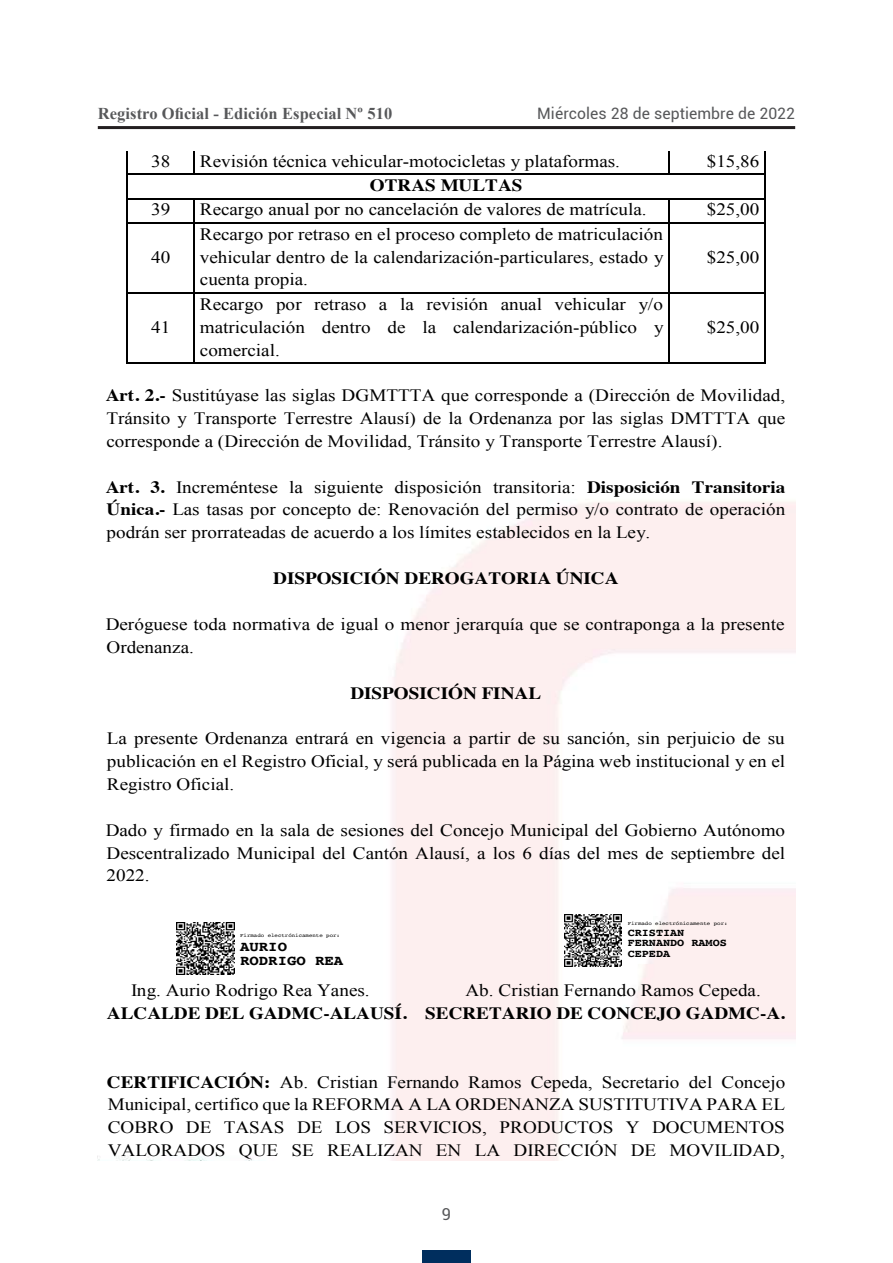
<style>
.page{position:relative;width:893px;height:1263px;background:#fff}
.page>*{position:absolute;margin:0;border:0;box-sizing:border-box;transform-origin:0 0}
.t1{font:17.25px/22.8px "Times New Roman";color:#000;text-align:justify;scale:1.11 1}
.t2{font:700 17.25px/23.2px "Times";color:#000;scale:1.11 1}
.t3{font:700 16.5px "Times New Roman";letter-spacing:.005em;color:#57585a}
.t4{font:16.5px "Roboto";color:#57585a}
.t5{font:15.75px "Roboto";letter-spacing:.005em;color:#57585a}
.t6{font:700 14.1px/14.1px "Courier";color:#000;scale:1.11 1}
.t7{font:700 10.65px/10.6px "Courier";color:#000;scale:1.11 1}
.t8{font:5.25px "Courier";color:#000;scale:1.11 1}
.s1{font-family:"Times";font-weight:700}
.s2{font-family:"Times New Roman";font-weight:400}
</style>
<div class="page">
<hr style="left:98px;top:126px;width:697px;height:3px;background:#231f20">
<div style="left:422px;top:1250px;width:49px;height:13px;background:#002e5e"></div>
<img style="left:98px;top:199px;width:697px;height:962px">
<hr style="left:126px;top:151px;width:2px;height:23px;background:#000">
<hr style="left:668px;top:151px;width:2px;height:23px;background:#000">
<hr style="left:764px;top:151px;width:2px;height:23px;background:#000">
<hr style="left:128px;top:174px;width:66px;height:1px;background:#000">
<svg style="left:194px;top:151px;width:1px;height:24px"></svg>
<hr style="left:195px;top:174px;width:473px;height:1px;background:#000">
<hr style="left:670px;top:174px;width:94px;height:1px;background:#000">
<hr style="left:126px;top:175px;width:2px;height:23px;background:#000">
<hr style="left:764px;top:175px;width:2px;height:23px;background:#000">
<div style="left:128px;top:200px;width:5px;height:22px;background:#fff"></div>
<div style="left:189px;top:200px;width:5px;height:22px;background:#fff"></div>
<div style="left:133px;top:200px;width:56px;height:22px;background:#fff"></div>
<div style="left:194px;top:200px;width:6px;height:22px;background:#fff"></div>
<div style="left:663px;top:200px;width:5px;height:22px;background:#fff"></div>
<div style="left:200px;top:200px;width:463px;height:22px;background:#fff"></div>
<div style="left:669px;top:200px;width:6px;height:22px;background:#fff"></div>
<div style="left:759px;top:200px;width:5px;height:22px;background:#fff"></div>
<div style="left:675px;top:200px;width:84px;height:22px;background:#fff"></div>
<hr style="left:128px;top:198px;width:66px;height:1px;background:#000">
<hr style="left:195px;top:198px;width:473px;height:1px;background:#000">
<hr style="left:670px;top:198px;width:94px;height:1px;background:#000">
<hr style="left:126px;top:199px;width:2px;height:23px;background:#000">
<hr style="left:668px;top:199px;width:2px;height:23px;background:#000">
<hr style="left:764px;top:199px;width:2px;height:23px;background:#000">
<div style="left:128px;top:224px;width:66px;height:23px;background:#fff"></div>
<div style="left:128px;top:247px;width:5px;height:23px;background:#fff"></div>
<div style="left:189px;top:247px;width:5px;height:23px;background:#fff"></div>
<div style="left:128px;top:270px;width:66px;height:23px;background:#fff"></div>
<div style="left:133px;top:247px;width:56px;height:23px;background:#fff"></div>
<div style="left:194px;top:224px;width:6px;height:69px;background:#fff"></div>
<div style="left:663px;top:224px;width:5px;height:69px;background:#fff"></div>
<div style="left:200px;top:224px;width:463px;height:23px;background:#fff"></div>
<div style="left:200px;top:247px;width:463px;height:23px;background:#fff"></div>
<div style="left:200px;top:270px;width:463px;height:23px;background:#fff"></div>
<div style="left:669px;top:224px;width:95px;height:23px;background:#fff"></div>
<div style="left:669px;top:247px;width:6px;height:23px;background:#fff"></div>
<div style="left:759px;top:247px;width:5px;height:23px;background:#fff"></div>
<div style="left:669px;top:270px;width:95px;height:23px;background:#fff"></div>
<div style="left:675px;top:247px;width:84px;height:23px;background:#fff"></div>
<hr style="left:128px;top:222px;width:66px;height:2px;background:#000">
<svg style="left:194px;top:198px;width:1px;height:26px"></svg>
<hr style="left:195px;top:222px;width:473px;height:2px;background:#000">
<hr style="left:670px;top:222px;width:94px;height:2px;background:#000">
<hr style="left:126px;top:224px;width:2px;height:69px;background:#000">
<hr style="left:194px;top:224px;width:1px;height:69px;background:#000">
<hr style="left:668px;top:224px;width:2px;height:69px;background:#000">
<hr style="left:764px;top:224px;width:2px;height:69px;background:#000">
<div style="left:128px;top:294px;width:66px;height:23px;background:#fff"></div>
<div style="left:128px;top:317px;width:5px;height:23px;background:#fff"></div>
<div style="left:189px;top:317px;width:5px;height:23px;background:#fff"></div>
<div style="left:128px;top:340px;width:66px;height:23px;background:#fff"></div>
<div style="left:133px;top:317px;width:56px;height:23px;background:#fff"></div>
<div style="left:194px;top:294px;width:6px;height:69px;background:#fff"></div>
<div style="left:663px;top:294px;width:5px;height:69px;background:#fff"></div>
<div style="left:200px;top:294px;width:463px;height:23px;background:#fff"></div>
<div style="left:200px;top:317px;width:463px;height:23px;background:#fff"></div>
<div style="left:200px;top:340px;width:463px;height:23px;background:#fff"></div>
<div style="left:669px;top:294px;width:95px;height:23px;background:#fff"></div>
<div style="left:669px;top:317px;width:6px;height:23px;background:#fff"></div>
<div style="left:759px;top:317px;width:5px;height:23px;background:#fff"></div>
<div style="left:669px;top:340px;width:95px;height:23px;background:#fff"></div>
<div style="left:675px;top:317px;width:84px;height:23px;background:#fff"></div>
<hr style="left:128px;top:293px;width:66px;height:1px;background:#000">
<hr style="left:195px;top:293px;width:473px;height:1px;background:#000">
<hr style="left:670px;top:293px;width:94px;height:1px;background:#000">
<hr style="left:126px;top:294px;width:2px;height:69px;background:#000">
<hr style="left:128px;top:363px;width:66px;height:1px;background:#000">
<hr style="left:194px;top:294px;width:1px;height:69px;background:#000">
<hr style="left:195px;top:363px;width:473px;height:1px;background:#000">
<hr style="left:668px;top:294px;width:2px;height:69px;background:#000">
<hr style="left:670px;top:363px;width:94px;height:1px;background:#000">
<hr style="left:764px;top:294px;width:2px;height:69px;background:#000">
<img style="left:564px;top:914px;width:58px;height:52px">
<img style="left:177px;top:923px;width:57px;height:52px">
<p class="t3" style="left:98px;top:102px;width:296px">Registro Oficial - Edición Especial Nº 510</p>
<p class="t5" style="left:537px;top:102px;width:259px">Miércoles 28 de septiembre de 2022</p>
<p class="t1" style="left:151px;top:149px;width:19px">38</p>
<p class="t1" style="left:200px;top:149px;width:380px">Revisión técnica vehicular-motocicletas y plataformas.</p>
<p class="t1" style="left:707px;top:149px;width:49px">$15,86</p>
<p class="t2" style="left:370px;top:172px;width:139px">OTRAS MULTAS</p>
<p class="t1" style="left:151px;top:198px;width:19px">39</p>
<p class="t1" style="left:200px;top:198px;width:404px">Recargo anual por no cancelación de valores de matrícula.</p>
<p class="t1" style="left:707px;top:198px;width:49px">$25,00</p>
<p class="t1" style="left:151px;top:245px;width:19px">40</p>
<p class="t1" style="left:200px;top:222px;width:419px">Recargo por retraso en el proceso completo de matriculación vehicular dentro de la calendarización-particulares, estado y cuenta propia.</p>
<p class="t1" style="left:707px;top:245px;width:49px">$25,00</p>
<p class="t1" style="left:151px;top:315px;width:19px">41</p>
<p class="t1" style="left:200px;top:292px;width:419px">Recargo por retraso a la revisión anual vehicular y/o matriculación dentro de la calendarización-público y comercial.</p>
<p class="t1" style="left:707px;top:315px;width:49px">$25,00</p>
<p class="t1" style="left:106px;top:383px;width:614px"><span class="s1">Art. 2.-</span> Sustitúyase las siglas DGMTTTA que corresponde a (Dirección de Movilidad, Tránsito y Transporte Terrestre Alausí) de la Ordenanza por las siglas DMTTTA que corresponde a (Dirección de Movilidad, Tránsito y Transporte Terrestre Alausí).</p>
<p class="t1" style="left:106px;top:475px;width:614px"><span class="s1">Art. 3.</span> Increméntese la siguiente disposición transitoria: <span class="s1">Disposición Transitoria Única.-</span> Las tasas por concepto de: Renovación del permiso y/o contrato de operación podrán ser prorrateadas de acuerdo a los límites establecidos en la Ley.</p>
<p class="t2" style="left:273px;top:565px;width:313px">DISPOSICIÓN DEROGATORIA ÚNICA</p>
<p class="t1" style="left:106px;top:612px;width:613px">Deróguese toda normativa de igual o menor jerarquía que se contraponga a la presente<br>Ordenanza.</p>
<p class="t2" style="left:350px;top:679px;width:173px">DISPOSICIÓN FINAL</p>
<p class="t1" style="left:107px;top:727px;width:612px">La presente Ordenanza entrará en vigencia a partir de su sanción, sin perjuicio de su publicación en el Registro Oficial, y será publicada en la Página web institucional y en el Registro Oficial.</p>
<p class="t1" style="left:106px;top:818px;width:614px">Dado y firmado en la sala de sesiones del Concejo Municipal del Gobierno Autónomo Descentralizado Municipal del Cantón Alausí, a los 6 días del mes de septiembre del 2022.</p>
<p class="t8" style="left:240px;top:931px;width:91px">Firmado electrónicamente por:</p>
<p class="t6" style="left:240px;top:939px;width:94px">AURIO<br>RODRIGO REA</p>
<p class="t8" style="left:628px;top:919px;width:91px">Firmado electrónicamente por:</p>
<p class="t7" style="left:628px;top:926px;width:91px">CRISTIAN<br>FERNANDO RAMOS<br>CEPEDA</p>
<p class="t2" style="left:107px;top:977px;width:612px;text-indent:358px"><span class="s2">Ab. Cristian Fernando Ramos Cepeda.<br></span>ALCALDE DEL GADMC-ALAUSÍ. SECRETARIO DE CONCEJO GADMC-A.</p>
<p class="t1" style="left:131px;top:978px;width:217px">Ing. Aurio Rodrigo Rea Yanes.</p>
<p class="t1" style="left:107px;top:1070px;width:612px"><span class="s1">CERTIFICACIÓN:</span> Ab. Cristian Fernando Ramos Cepeda, Secretario del Concejo Municipal, certifico que la REFORMA A LA ORDENANZA SUSTITUTIVA PARA EL COBRO DE TASAS DE LOS SERVICIOS, PRODUCTOS Y DOCUMENTOS VALORADOS QUE SE REALIZAN EN LA DIRECCIÓN DE MOVILIDAD,</p>
<p class="t4" style="left:442px;top:1203px;width:11px">9</p>
</div>
